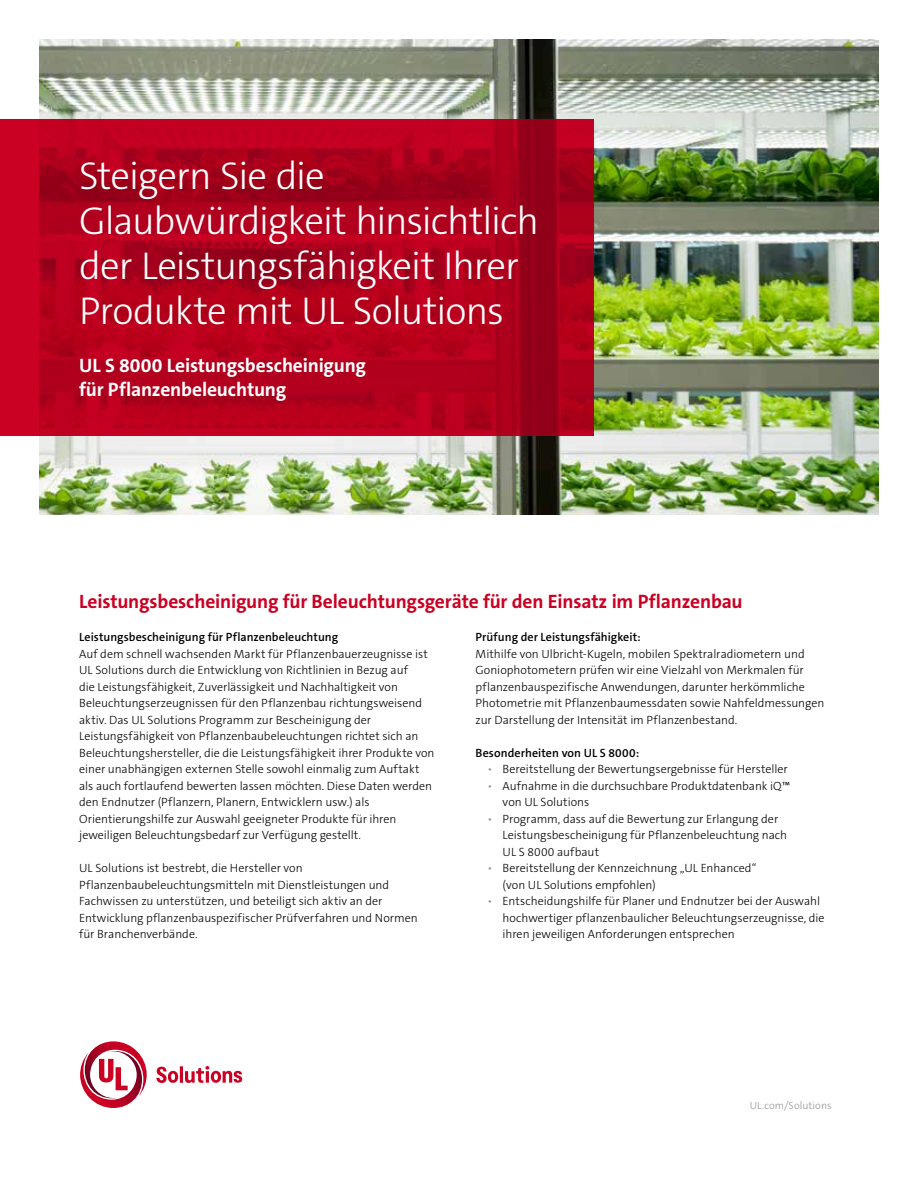
<style>
.page{position:relative;width:918px;height:1188px;background:#fff}
.page>*{position:absolute;margin:0;border:0;box-sizing:border-box;transform-origin:0 0}
.t1{font:300 39px/45px "The Sans C5";letter-spacing:-.025em;color:#fff}
.t2{font:700 19.5px "The Sans C5";letter-spacing:-.01em;color:#ca0123}
.t3{font:700 19.5px/24px "The Sans C5";letter-spacing:-.01em;color:#fff}
.t4{font:300 12px/16.5px "The Sans C5";color:#000}
.t5{font:600 12px "The Sans C5";letter-spacing:.005em;color:#000}
.t6{font:300 10.5px "The Sans C5";letter-spacing:.005em;color:#939598}
.s1{color:#939598}
</style>
<div class="page">
<svg style="left:80px;top:1041px;width:162px;height:67px"></svg>
<img style="left:40px;top:40px;width:838px;height:475px">
<svg style="left:0;top:119px;width:594px;height:317px"></svg>
<h1 class="t1" style="left:79px;top:154px;width:461px">Steigern Sie die<br>Glaubwürdigkeit hinsichtlich der Leistungsfähigkeit Ihrer<br>Produkte mit UL Solutions</h1>
<h2 class="t3" style="left:79px;top:354px;width:288px">UL S 8000 Leistungsbescheinigung für Pflanzenbeleuchtung</h2>
<h2 class="t2" style="left:79px;top:589px;width:665px">Leistungsbescheinigung für Beleuchtungsgeräte für den Einsatz im Pflanzenbau</h2>
<p class="t5" style="left:79px;top:630px;width:260px">Leistungsbescheinigung für Pflanzenbeleuchtung</p>
<p class="t4" style="left:79px;top:646px;width:357px">Auf dem schnell wachsenden Markt für Pflanzenbauerzeugnisse ist UL Solutions durch die Entwicklung von Richtlinien in Bezug auf<br>die Leistungsfähigkeit, Zuverlässigkeit und Nachhaltigkeit von Beleuchtungserzeugnissen für den Pflanzenbau richtungsweisend aktiv. Das UL Solutions Programm zur Bescheinigung der Leistungsfähigkeit von Pflanzenbaubeleuchtungen richtet sich an Beleuchtungshersteller, die die Leistungsfähigkeit ihrer Produkte von einer unabhängigen externen Stelle sowohl einmalig zum Auftakt als auch fortlaufend bewerten lassen möchten. Diese Daten werden den Endnutzer (Pflanzern, Planern, Entwicklern usw.) als Orientierungshilfe zur Auswahl geeigneter Produkte für ihren jeweiligen Beleuchtungsbedarf zur Verfügung gestellt.</p>
<p class="t4" style="left:79px;top:860px;width:340px">UL Solutions ist bestrebt, die Hersteller von Pflanzenbaubeleuchtungsmitteln mit Dienstleistungen und Fachwissen zu unterstützen, und beteiligt sich aktiv an der Entwicklung pflanzenbauspezifischer Prüfverfahren und Normen für Branchenverbände.</p>
<p class="t5" style="left:476px;top:630px;width:167px">Prüfung der Leistungsfähigkeit:</p>
<p class="t4" style="left:476px;top:646px;width:350px">Mithilfe von Ulbricht-Kugeln, mobilen Spektralradiometern und Goniophotometern prüfen wir eine Vielzahl von Merkmalen für pflanzenbauspezifische Anwendungen, darunter herkömmliche Photometrie mit Pflanzenbaumessdaten sowie Nahfeldmessungen zur Darstellung der Intensität im Pflanzenbestand.</p>
<p class="t5" style="left:476px;top:745px;width:165px">Besonderheiten von UL S 8000:</p>
<p class="t4" style="left:488px;top:761px;width:302px"><span class="s1">•</span> Bereitstellung der Bewertungsergebnisse für Hersteller</p>
<p class="t4" style="left:503px;top:778px;width:289px;text-indent:-15px"><span class="s1">•</span> Aufnahme in die durchsuchbare Produktdatenbank iQ™ von UL Solutions</p>
<p class="t4" style="left:503px;top:811px;width:286px;text-indent:-15px"><span class="s1">•</span> Programm, dass auf die Bewertung zur Erlangung der<br>Leistungsbescheinigung für Pflanzenbeleuchtung nach<br>UL S 8000 aufbaut</p>
<p class="t4" style="left:503px;top:860px;width:256px;text-indent:-15px"><span class="s1">•</span> Bereitstellung der Kennzeichnung „UL Enhanced“ (von UL Solutions empfohlen)</p>
<p class="t4" style="left:503px;top:893px;width:323px;text-indent:-15px"><span class="s1">•</span> Entscheidungshilfe für Planer und Endnutzer bei der Auswahl hochwertiger pflanzenbaulicher Beleuchtungserzeugnisse, die ihren jeweiligen Anforderungen entsprechen</p>
<p class="t6" style="left:750px;top:1099px;width:83px">UL.com/Solutions</p>
</div>
